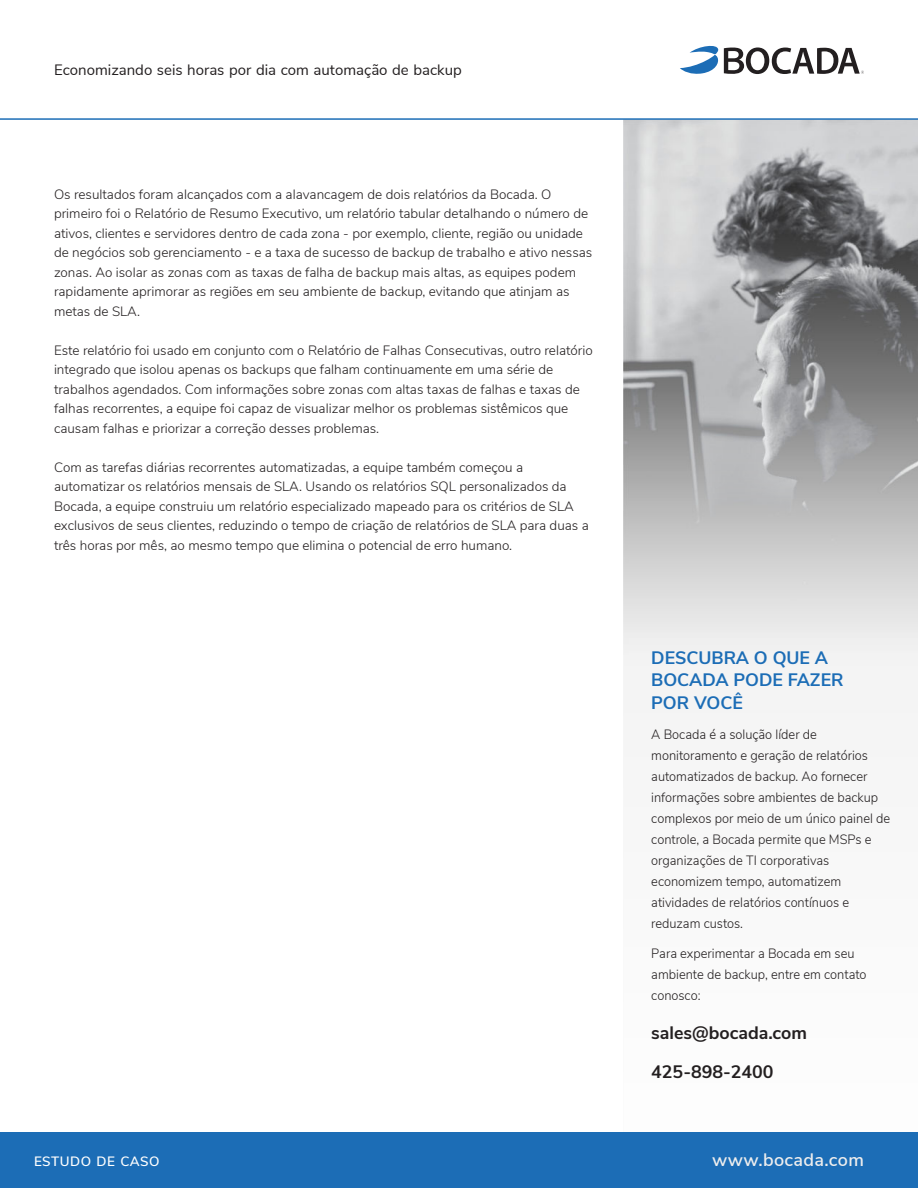
<style>
.page{position:relative;width:918px;height:1188px;background:#fff}
.page>*{position:absolute;margin:0;border:0;box-sizing:border-box;transform-origin:0 0}
.t1{font:700 18px/22.5px "Nunito Sans";color:#1c6db6}
.t2{font:700 18px/39px "Nunito Sans";color:#231f20}
.t3{font:600 18px "Nunito Sans";letter-spacing:.02em;color:#eee}
.t4{font:15px "Nunito Sans";color:#231f20}
.t5{font:300 13.5px/19.5px "Nunito Sans";color:#231f20}
.t6{font:300 13.5px/21px "Nunito Sans";color:#231f20;scale:.95 1}
.t7{font:600 13.5px "Nunito Sans";letter-spacing:.04em;color:#fff}
</style>
<div class="page">
<img style="left:623px;top:120px;width:295px;height:1013px">
<div style="left:0;top:1133px;width:918px;height:55px;background:#1c6db6"></div>
<svg style="left:680px;top:45px;width:184px;height:29px"></svg>
<hr style="left:0;top:118px;width:918px;height:2px;background:#1c6db6">
<p class="t4" style="left:54px;top:59px;width:409px">Economizando seis horas por dia com automação de backup</p>
<p class="t5" style="left:54px;top:183px;width:540px">Os resultados foram alcançados com a alavancagem de dois relatórios da Bocada. O primeiro foi o Relatório de Resumo Executivo, um relatório tabular detalhando o número de ativos, clientes e servidores dentro de cada zona - por exemplo, cliente, região ou unidade de negócios sob gerenciamento - e a taxa de sucesso de backup de trabalho e ativo nessas zonas. Ao isolar as zonas com as taxas de falha de backup mais altas, as equipes podem rapidamente aprimorar as regiões em seu ambiente de backup, evitando que atinjam as metas de SLA.</p>
<p class="t5" style="left:54px;top:339px;width:540px">Este relatório foi usado em conjunto com o Relatório de Falhas Consecutivas, outro relatório integrado que isolou apenas os backups que falham continuamente em uma série de trabalhos agendados. Com informações sobre zonas com altas taxas de falhas e taxas de falhas recorrentes, a equipe foi capaz de visualizar melhor os problemas sistêmicos que causam falhas e priorizar a correção desses problemas.</p>
<p class="t5" style="left:54px;top:456px;width:536px">Com as tarefas diárias recorrentes automatizadas, a equipe também começou a automatizar os relatórios mensais de SLA. Usando os relatórios SQL personalizados da Bocada, a equipe construiu um relatório especializado mapeado para os critérios de SLA exclusivos de seus clientes, reduzindo o tempo de criação de relatórios de SLA para duas a três horas por mês, ao mesmo tempo que elimina o potencial de erro humano.</p>
<h1 class="t1" style="left:651px;top:645px;width:194px">DESCUBRA O QUE A<br>BOCADA PODE FAZER<br>POR VOCÊ</h1>
<p class="t6" style="left:651px;top:723px;width:253px">A Bocada é a solução líder de monitoramento e geração de relatórios automatizados de backup. Ao fornecer informações sobre ambientes de backup complexos por meio de um único painel de controle, a Bocada permite que MSPs e organizações de TI corporativas economizem tempo, automatizem atividades de relatórios contínuos e reduzam custos.</p>
<p class="t6" style="left:651px;top:942px;width:228px">Para experimentar a Bocada em seu ambiente de backup, entre em contato conosco:</p>
<h1 class="t2" style="left:651px;top:1012px;width:157px">sales@bocada.com<br>425-898-2400</h1>
<p class="t7" style="left:34px;top:1151px;width:127px">ESTUDO DE CASO</p>
<h1 class="t3" style="left:712px;top:1147px;width:153px">www.bocada.com</h1>
</div>
